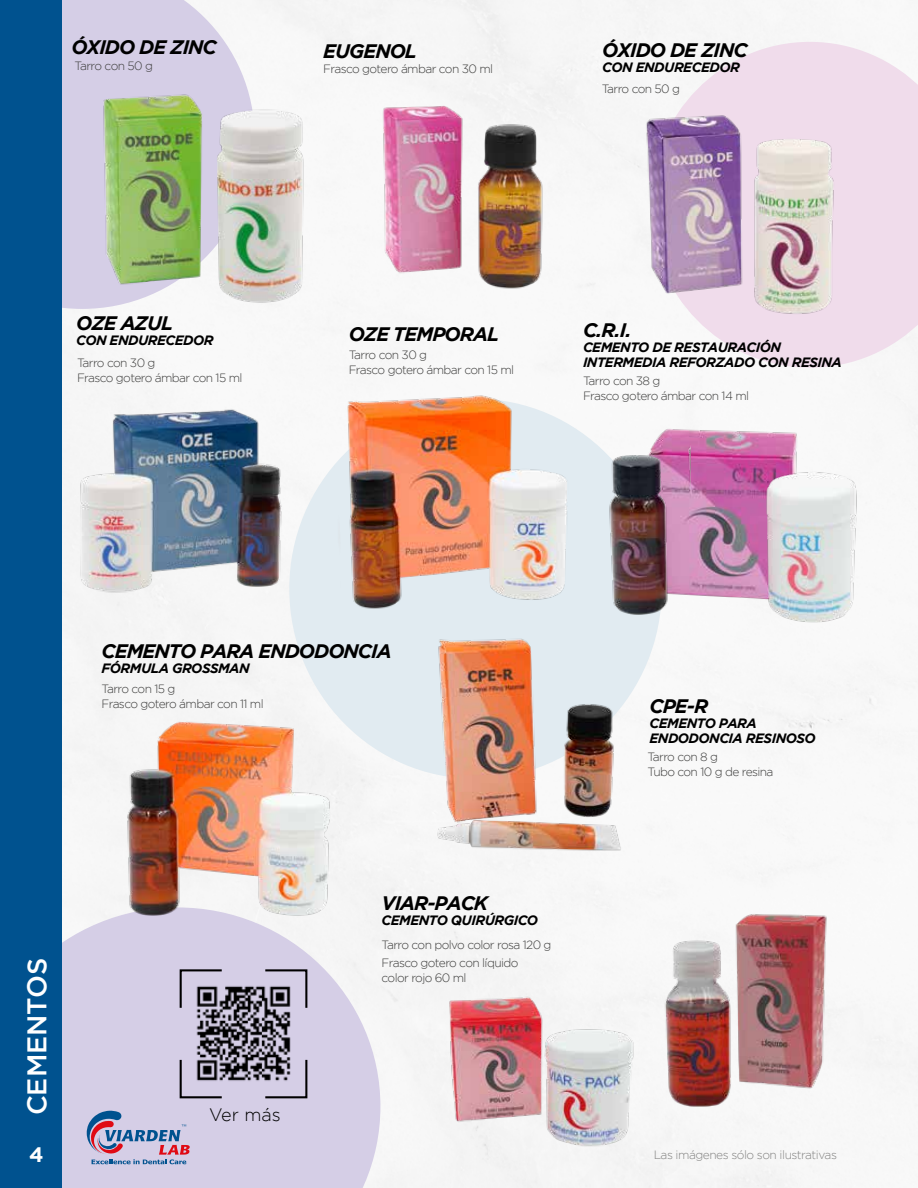
<style>
.page{position:relative;width:918px;height:1188px;background:#fff}
.page>*{position:absolute;margin:0;border:0;box-sizing:border-box;transform-origin:0 0}
.t1{font:500 27px "Gotham";color:#fff}
.t2{font:700 21px "Gotham";color:#fff}
.t3{font:italic 700 19.5px "Gotham";letter-spacing:-.05em;color:#000}
.t4{font:300 18px "Gotham";color:#000}
.t5{font:italic 700 13.5px/15px "Gotham";letter-spacing:-.04em;color:#000}
.t6{font:300 12px/15px "Gotham";letter-spacing:-.05em;color:#3c3c3b}
.t7{font:300 12px "Gotham";letter-spacing:-.04em;color:#838382}
</style>
<div class="page">
<svg style="left:62px;top:907px;width:318px;height:281px;fill:#d5cee6"></svg>
<svg style="left:650px;top:42px;width:268px;height:326px;fill:#f0dceb"></svg>
<svg style="left:62px;top:0;width:193px;height:309px;fill:#d5cee6"></svg>
<div style="left:289px;top:399px;width:373px;height:380px;background:#e1ebf1;border-radius:50%"></div>
<div style="left:0;top:0;width:62px;height:1188px;background:#00528f"></div>
<svg style="left:87px;top:1111px;width:103px;height:53px"></svg>
<img style="left:62px;top:60px;width:260px;height:246px">
<img style="left:587px;top:63px;width:265px;height:255px">
<img style="left:352px;top:94px;width:210px;height:202px">
<img style="left:72px;top:399px;width:219px;height:205px">
<img style="left:639px;top:388px;width:176px;height:249px">
<img style="left:589px;top:428px;width:101px;height:215px">
<img style="left:766px;top:456px;width:124px;height:203px">
<img style="left:395px;top:975px;width:272px;height:181px">
<img style="left:612px;top:911px;width:236px;height:210px">
<img style="left:332px;top:378px;width:248px;height:231px">
<img style="left:107px;top:709px;width:241px;height:221px">
<img style="left:397px;top:604px;width:260px;height:269px">
<svg style="left:179px;top:968px;width:129px;height:131px"></svg>
<img style="left:186px;top:976px;width:115px;height:114px">
<h3 class="t3" style="left:71px;top:36px;width:147px">ÓXIDO DE ZINC</h3>
<h3 class="t3" style="left:602px;top:39px;width:147px">ÓXIDO DE ZINC</h3>
<p class="t6" style="left:75px;top:58px;width:80px">Tarro con 50 g</p>
<p class="t5" style="left:602px;top:59px;width:139px">CON ENDURECEDOR</p>
<p class="t6" style="left:602px;top:81px;width:80px">Tarro con 50 g</p>
<h3 class="t3" style="left:323px;top:40px;width:95px">EUGENOL</h3>
<p class="t6" style="left:323px;top:62px;width:172px">Frasco gotero ámbar con 30 ml</p>
<h3 class="t3" style="left:76px;top:312px;width:99px">OZE AZUL</h3>
<p class="t5" style="left:76px;top:333px;width:139px">CON ENDURECEDOR</p>
<p class="t6" style="left:77px;top:355px;width:167px">Tarro con 30 g<br>Frasco gotero ámbar con 15 ml</p>
<h3 class="t3" style="left:349px;top:323px;width:152px">OZE TEMPORAL</h3>
<p class="t6" style="left:349px;top:347px;width:167px">Tarro con 30 g<br>Frasco gotero ámbar con 15 ml</p>
<h3 class="t3" style="left:583px;top:319px;width:50px">C.R.I.</h3>
<p class="t5" style="left:583px;top:339px;width:260px">CEMENTO DE RESTAURACIÓN<br>INTERMEDIA REFORZADO CON RESINA</p>
<p class="t6" style="left:583px;top:373px;width:168px">Tarro con 38 g<br>Frasco gotero ámbar con 14 ml</p>
<h3 class="t3" style="left:102px;top:640px;width:292px">CEMENTO PARA ENDODONCIA</h3>
<p class="t5" style="left:102px;top:661px;width:150px">FÓRMULA GROSSMAN</p>
<p class="t6" style="left:102px;top:681px;width:164px">Tarro con 15 g<br>Frasco gotero ámbar con 11 ml</p>
<h1 class="t1" style="left:22px;top:1115px;width:159px;rotate:-90deg">CEMENTOS</h1>
<h3 class="t4" style="left:209px;top:1105px;width:73px">Ver más</h3>
<h3 class="t3" style="left:382px;top:892px;width:108px">VIAR-PACK</h3>
<p class="t5" style="left:382px;top:913px;width:158px">CEMENTO QUIRÚRGICO</p>
<p class="t6" style="left:382px;top:936px;width:172px;line-height:17.9px">Tarro con polvo color rosa 120 g<br>Frasco gotero con líquido</p>
<p class="t6" style="left:382px;top:970px;width:87px">color rojo 60 ml</p>
<h3 class="t3" style="left:650px;top:695px;width:60px">CPE-R</h3>
<p class="t5" style="left:650px;top:715px;width:168px">CEMENTO PARA<br>ENDODONCIA RESINOSO</p>
<p class="t6" style="left:647px;top:749px;width:128px">Tarro con 8 g<br>Tubo con 10 g de resina</p>
<h2 class="t2" style="left:29px;top:1142px;width:16px">4</h2>
<p class="t7" style="left:654px;top:1148px;width:185px">Las imágenes sólo son ilustrativas</p>
</div>
